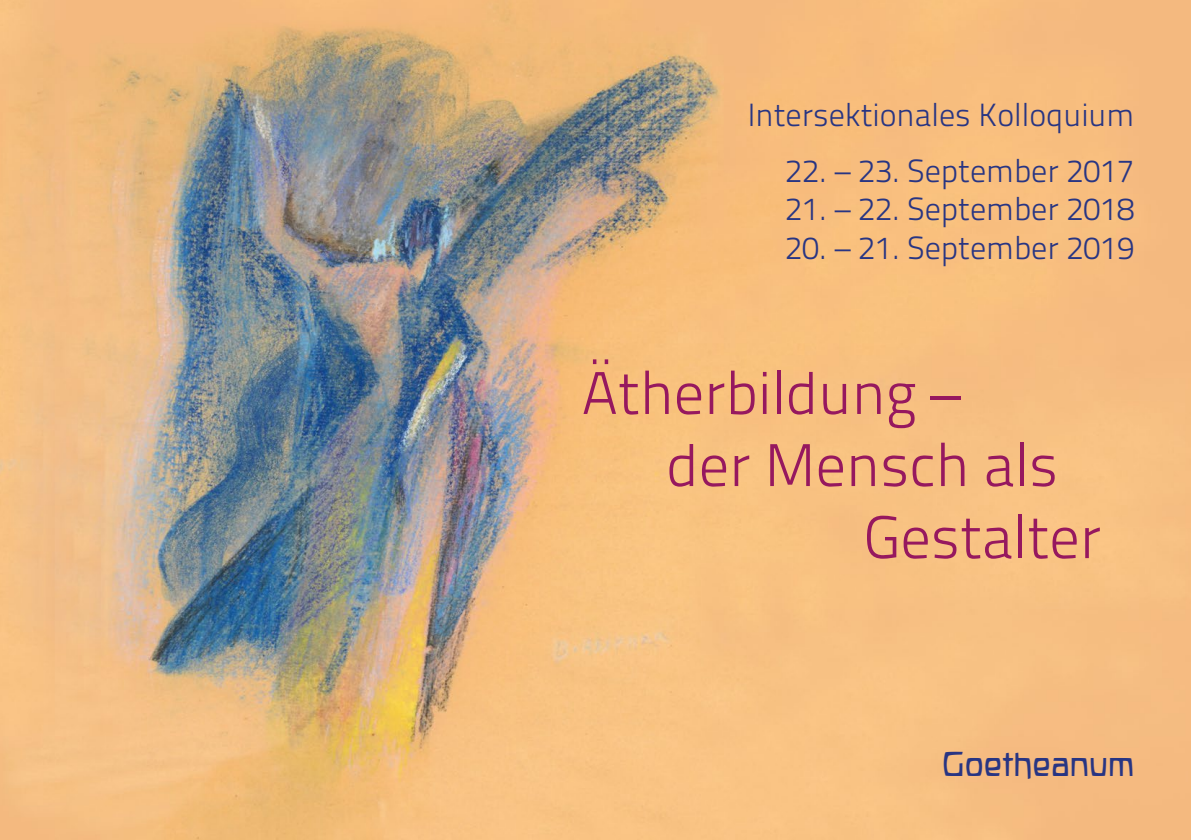
<style>
.page{position:relative;width:1191px;height:840px;background:#fff}
.page>*{position:absolute;margin:0;border:0;box-sizing:border-box;transform-origin:0 0}
.t1{font:60px "Titillium Text 25 L 250 wt";color:#96185f}
.t2{font:36px "ROBIRKE";color:#283583}
.t3{font:32px "Titillium Text 25 L 250 wt";color:#283583}
</style>
<div class="page">
<img style="left:0;top:0;width:1191px;height:839px">
<p class="t3" style="left:748px;top:91px;width:388px">Intersektionales Kolloquium</p>
<p class="t3" style="left:785px;top:147px;width:350px">22. – 23. September 2017</p>
<p class="t3" style="left:785px;top:185px;width:350px">21. – 22. September 2018</p>
<p class="t3" style="left:785px;top:224px;width:350px">20. – 21. September 2019</p>
<h1 class="t1" style="left:581px;top:349px;width:381px">Ätherbildung –</h1>
<h1 class="t1" style="left:666px;top:421px;width:393px">der Mensch als</h1>
<h1 class="t1" style="left:863px;top:493px;width:239px">Gestalter</h1>
<p class="t2" style="left:942px;top:751px;width:194px">Goetheanum</p>
</div>
